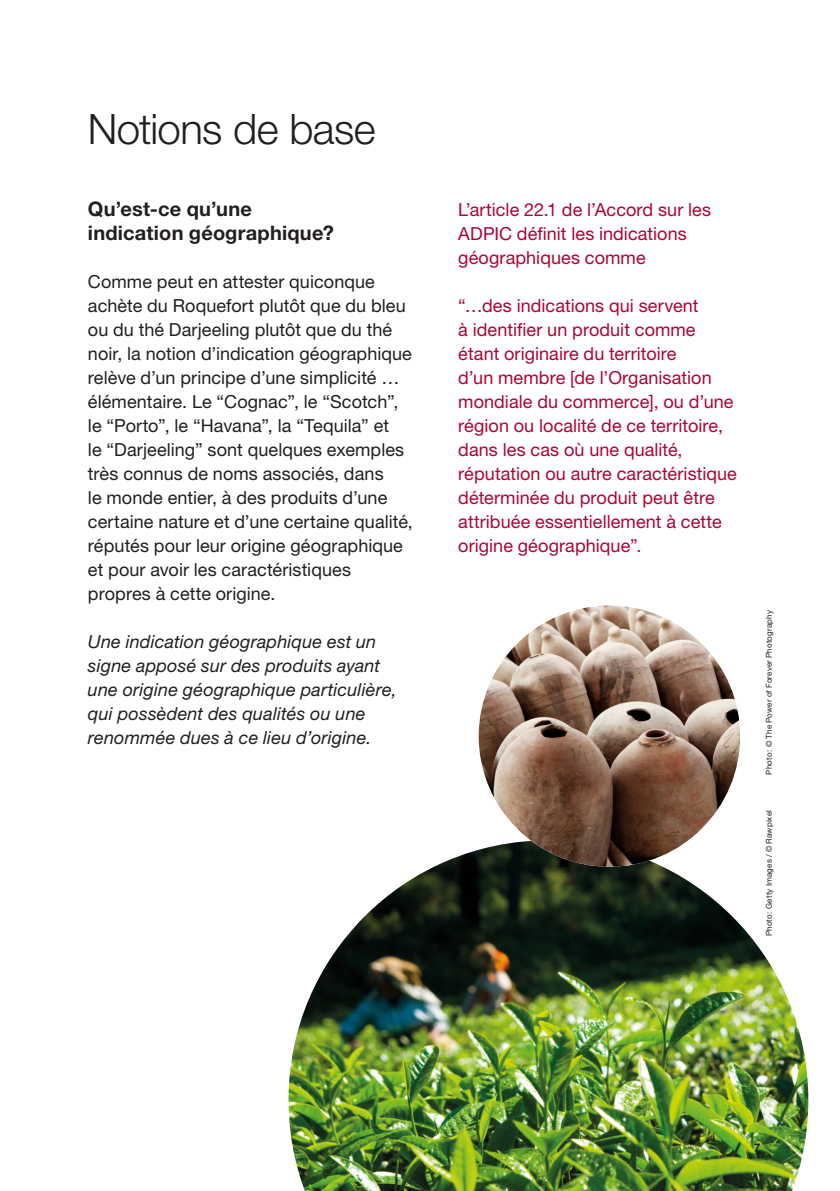
<style>
.page{position:relative;width:840px;height:1191px;background:#fff}
.page>*{position:absolute;margin:0;border:0;box-sizing:border-box;transform-origin:0 0}
.titles_L_helv{font:300 42px "Helvetica Neue LT Std";letter-spacing:-.015em;color:#231f20}
.text_title{font:700 20px/24px "Helvetica Neue LT Std";letter-spacing:.01em;color:#231f20}
.running{font:18px/24px "Helvetica Neue LT Std";letter-spacing:.005em;color:#231f20}
.running_indented{font:18px/24px "Helvetica Neue LT Std";letter-spacing:.005em;color:#af0336}
.running-2{font:italic 18px/24px "Helvetica Neue LT Std";letter-spacing:.01em;color:#231f20}
.t1{font:700 12px "Helvetica Neue LT Std";color:#231f20}
.copyright{font:8px "Helvetica Neue LT Std";letter-spacing:.02em;color:#231f20}
</style>
<div class="page">
<img style="left:288px;top:840px;width:519px;height:351px">
<img style="left:478px;top:605px;width:261px;height:261px;border-radius:131px">
<p class="titles_L_helv" style="left:88px;top:103px;width:289px">Notions de base</p>
<p class="text_title" style="left:88px;top:196px;width:247px">Qu’est-ce qu’une indication géographique?</p>
<p class="running" style="left:88px;top:269px;width:326px">Comme peut en attester quiconque achète du Roquefort plutôt que du bleu ou du thé Darjeeling plutôt que du thé noir, la notion d’indication géographique relève d’un principe d’une simplicité … élémentaire. Le “Cognac”, le “Scotch”, le “Porto”, le “Havana”, la “Tequila” et<br>le “Darjeeling” sont quelques exemples très connus de noms associés, dans<br>le monde entier, à des produits d’une certaine nature et d’une certaine qualité, réputés pour leur origine géographique et pour avoir les caractéristiques propres à cette origine.</p>
<p class="running-2" style="left:88px;top:629px;width:310px">Une indication géographique est un signe apposé sur des produits ayant une origine géographique particulière, qui possèdent des qualités ou une renommée dues à ce lieu d’origine.</p>
<p class="running_indented" style="left:458px;top:197px;width:254px">L’article 22.1 de l’Accord sur les<br>ADPIC définit les indications géographiques comme</p>
<p class="running_indented" style="left:458px;top:293px;width:280px">“…des indications qui servent<br>à identifier un produit comme étant originaire du territoire<br>d’un membre [de l’Organisation mondiale du commerce], ou d’une région ou localité de ce territoire, dans les cas où une qualité, réputation ou autre caractéristique déterminée du produit peut être attribuée essentiellement à cette origine géographique”.</p>
<p class="copyright" style="left:763px;top:774px;width:166px;rotate:-90deg">Photo: © The Power of Forever Photography</p>
<p class="copyright" style="left:763px;top:936px;width:128px;rotate:-90deg">Photo: Getty Images / © Rawpixel</p>
<p class="t1" style="left:753px;top:1140px;width:8px">7</p>
</div>
